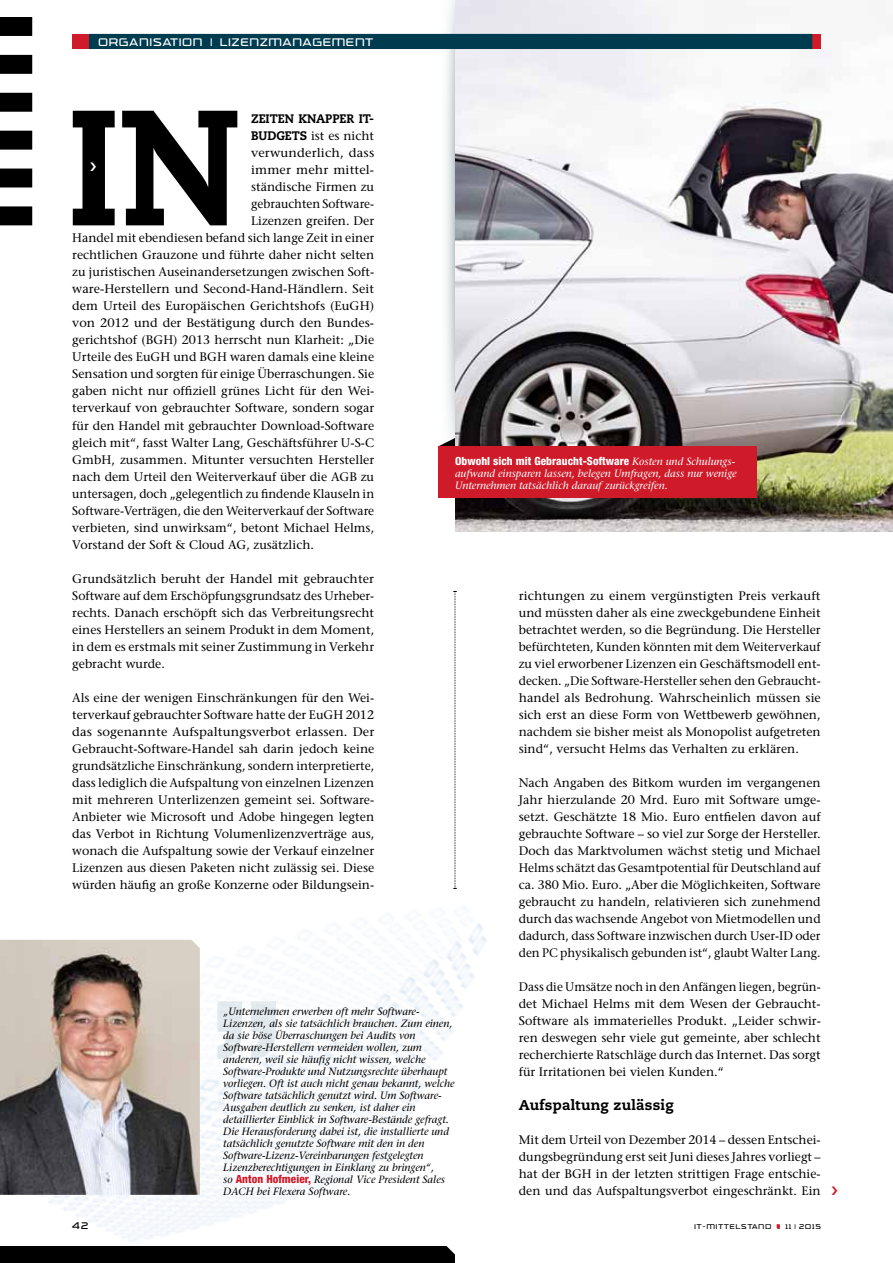
<style>
.page{position:relative;width:893px;height:1263px;background:#fff}
.page>*{position:absolute;margin:0;border:0;box-sizing:border-box;transform-origin:0 0}
.t1{font:800 163.8px "Caecilia";color:#000;scale:.94 1}
.t2{font:800 14.25px "Caecilia";letter-spacing:.015em;color:#000}
.t3{font:12.3px/17px "Stone Serif";color:#000;text-align:justify}
.t4{font:12.3px/17px "Stone Serif";color:#000;text-align:justify;scale:.96 1}
.t5{font:12.3px "Stone Serif";color:#000;scale:1.04 1}
.t6{font:800 12.3px "Caecilia";letter-spacing:-.005em;color:#000;scale:.95 1}
.t7{font:12px "Trade Marker Light Alt";letter-spacing:.1em;color:#fff}
.t8{font:800 condensed 11.25px "Helvetica Neue";letter-spacing:.005em;color:#fff}
.t9{font:italic 10.5px/12px "Stone Serif";color:#000}
.t10{font:italic 10.5px/12px "Stone Serif";color:#fff}
.t11{font:10.5px "Trade Marker Light Alt";color:#000}
.t12{font:7.5px "Trade Marker Light Alt";letter-spacing:.14em;color:#000}
.s1{font-family:"Stone Serif";font-weight:400;font-style:italic;font-stretch:normal;font-size:10.5px}
.s2{font-family:"Helvetica Neue";font-weight:800;font-style:normal;font-stretch:condensed;font-size:11.25px;color:#cf1a29}
</style>
<div class="page">
<svg style="left:438px;top:0;width:17px;height:438px"></svg>
<img style="left:0;top:907px;width:487px;height:335px">
<img style="left:455px;top:0;width:438px;height:531px">
<svg style="left:777px;top:1224px;width:3px;height:5px"></svg>
<div style="left:0;top:1246px;width:455px;height:17px;background:#000"></div>
<svg style="left:217px;top:1001px;width:59px;height:58px"></svg>
<img style="left:0;top:940px;width:200px;height:255px">
<svg style="left:453px;top:591px;width:4px;height:298px"></svg>
<div style="left:72px;top:34px;width:17px;height:15px;background:#cf1a29"></div>
<div style="left:812px;top:34px;width:9px;height:15px;background:#cf1a29"></div>
<div style="left:90px;top:34px;width:722px;height:15px;background:#003c50"></div>
<svg style="left:0;top:17px;width:32px;height:208px"></svg>
<svg style="left:439px;top:438px;width:16px;height:8px"></svg>
<div style="left:438px;top:446px;width:319px;height:51px;background:#cf1a29"></div>
<p class="t7" style="left:99px;top:35px;width:40px">ORGANISATI</p>
<p class="t7" style="left:183px;top:35px;width:98px">ON | LIZENZMANA</p>
<p class="t7" style="left:313px;top:35px;width:22px">GEMENT</p>
<h1 class="t1" style="left:67px;top:66px;width:89px">IN</h1>
<p class="t6" style="left:251px;top:111px;width:78px">ZEITEN KNAPPE</p>
<p class="t6" style="left:347px;top:111px;width:31px">R IT-</p>
<p class="t6" style="left:251px;top:128px;width:36px">BUDGETS</p>
<p class="t3" style="left:311px;top:127px;width:65px">ist es nicht</p>
<p class="t5" style="left:251px;top:146px;width:120px">verwunderlich, dass</p>
<p class="t5" style="left:251px;top:163px;width:120px">immer mehr mittel-</p>
<p class="t3" style="left:251px;top:178px;width:125px">ständische Firmen zu</p>
<p class="t4" style="left:251px;top:195px;width:130px">gebrauchten Software-</p>
<p class="t3" style="left:251px;top:213px;width:125px">Lizenzen greifen. Der</p>
<p class="t3" style="left:72px;top:230px;width:303px">Handel mit ebendiesen befand sich lange Zeit in einer</p>
<p class="t3" style="left:72px;top:247px;width:303px">rechtlichen Grauzone und führte daher nicht selten</p>
<p class="t3" style="left:72px;top:264px;width:303px">zu juristischen Auseinandersetzungen zwischen Soft-</p>
<p class="t3" style="left:72px;top:281px;width:303px">ware-Herstellern und Second-Hand-Händlern. Seit</p>
<p class="t3" style="left:72px;top:298px;width:303px">dem Urteil des Europäischen Gerichtshofs (EuGH)</p>
<p class="t3" style="left:72px;top:315px;width:303px">von 2012 und der Bestätigung durch den Bundes-</p>
<p class="t3" style="left:72px;top:332px;width:303px">gerichtshof (BGH) 2013 herrscht nun Klarheit: „Die</p>
<p class="t3" style="left:72px;top:349px;width:303px">Urteile des EuGH und BGH waren damals eine kleine</p>
<p class="t3" style="left:72px;top:366px;width:303px">Sensation und sorgten für einige Überraschungen. Sie</p>
<p class="t3" style="left:72px;top:383px;width:304px">gaben nicht nur offiziell grünes Licht für den Wei-</p>
<p class="t3" style="left:72px;top:400px;width:303px">terverkauf von gebrauchter Software, sondern sogar</p>
<p class="t3" style="left:72px;top:417px;width:303px">für den Handel mit gebrauchter Download-Software</p>
<p class="t3" style="left:72px;top:434px;width:303px">gleich mit“, fasst Walter Lang, Geschäftsführer U-S-C</p>
<p class="t3" style="left:72px;top:451px;width:304px">GmbH, zusammen. Mitunter versuchten Hersteller</p>
<p class="t3" style="left:72px;top:468px;width:303px">nach dem Urteil den Weiterverkauf über die AGB zu</p>
<p class="t3" style="left:72px;top:485px;width:303px">untersagen, doch „gelegentlich zu findende Klauseln in</p>
<p class="t3" style="left:72px;top:502px;width:303px">Software-Verträgen, die den Weiterverkauf der Software</p>
<p class="t3" style="left:72px;top:519px;width:303px">verbieten, sind unwirksam“, betont Michael Helms,</p>
<p class="t3" style="left:72px;top:536px;width:243px">Vorstand der Soft &amp; Cloud AG, zusätzlich.</p>
<p class="t3" style="left:72px;top:570px;width:303px">Grundsätzlich beruht der Handel mit gebrauchter Software auf dem Erschöpfungsgrundsatz des Urheber&shy;rechts. Danach erschöpft sich das Verbreitungsrecht eines Herstellers an seinem Produkt in dem Moment, in dem es erstmals mit seiner Zustimmung in Verkehr gebracht wurde.</p>
<p class="t3" style="left:72px;top:689px;width:304px">Als eine der wenigen Einschränkungen für den Wei&shy;terverkauf gebrauchter Software hatte der EuGH 2012 das sogenannte Aufspaltungsverbot erlassen. Der Gebraucht-Software-Handel sah darin jedoch keine grundsätzliche Einschränkung, sondern interpretierte, dass lediglich die Aufspaltung von einzelnen Lizenzen mit mehreren Unterlizenzen gemeint sei. Software-Anbieter wie Microsoft und Adobe hingegen legten das Verbot in Richtung Volumenlizenzverträge aus, wonach die Aufspaltung sowie der Verkauf einzelner Lizenzen aus diesen Paketen nicht zulässig sei. Diese würden häufig an große Konzerne oder Bildungsein-</p>
<p class="t8" style="left:455px;top:454px;width:282px">Obwohl sich mit Gebraucht-Software <span class="s1">Kosten und Schulungs-</span></p>
<p class="t10" style="left:455px;top:467px;width:283px">aufwand einsparen lassen, belegen Umfragen, dass nur wenige<br>Unternehmen tatsächlich darauf zurückgreifen.</p>
<p class="t3" style="left:519px;top:587px;width:304px">richtungen zu einem vergünstigten Preis verkauft und müssten daher als eine zweckgebundene Einheit betrachtet werden, so die Begründung. Die Hersteller befürchteten, Kunden könnten mit dem Weiterverkauf zu viel erworbener Lizenzen ein Geschäftsmodell ent&shy;decken. „Die Software-Hersteller sehen den Gebraucht&shy;handel als Bedrohung. Wahrscheinlich müssen sie sich erst an diese Form von Wettbewerb gewöhnen, nachdem sie bisher meist als Monopolist aufgetreten sind“, versucht Helms das Verhalten zu erklären.</p>
<p class="t3" style="left:519px;top:774px;width:303px">Nach Angaben des Bitkom wurden im vergangenen Jahr hierzulande 20 Mrd. Euro mit Software umge&shy;setzt. Geschätzte 18 Mio. Euro entfielen davon auf gebrauchte Software – so viel zur Sorge der Hersteller.<br>Doch das Marktvolumen wächst stetig und Michael Helms schätzt das Gesamtpotential für Deutschland auf ca. 380 Mio. Euro. „Aber die Möglichkeiten, Software gebraucht zu handeln, relativieren sich zunehmend durch das wachsende Angebot von Mietmodellen und dadurch, dass Software inzwischen durch User-ID oder den PC physikalisch gebunden ist“, glaubt Walter Lang.</p>
<p class="t4" style="left:519px;top:978px;width:316px">Dass die Umsätze noch in den Anfängen liegen, begrün&shy;det Michael Helms mit dem Wesen der Gebraucht-Software als immaterielles Produkt. „Leider schwir&shy;ren deswegen sehr viele gut gemeinte, aber schlecht recherchierte Ratschläge durch das Internet. Das sorgt für Irritationen bei vielen Kunden.“</p>
<p class="t2" style="left:519px;top:1096px;width:157px">AUFSPALTUNG ZULÄSSIG</p>
<p class="t3" style="left:519px;top:1131px;width:303px">Mit dem Urteil von Dezember 2014 – dessen Entschei&shy;dungsbegründung erst seit Juni dieses Jahres vorliegt – hat der BGH in der letzten strittigen Frage entschie&shy;den und das Aufspaltungsverbot eingeschränkt. Ein</p>
<p class="t9" style="left:223px;top:1005px;width:233px">„Unternehmen erwerben oft mehr Software-Lizenzen, als sie tatsächlich brauchen. Zum einen, da sie böse Überraschungen bei Audits von Software-Herstellern vermeiden wollen, zum anderen, weil sie häufig nicht wissen, welche Software-Produkte und Nutzungsrechte überhaupt vorliegen. Oft ist auch nicht genau bekannt, welche Software tatsächlich genutzt wird. Um Software-Ausgaben deutlich zu senken, ist daher ein detaillierter Einblick in Software-Bestände gefragt.<br>Die Herausforderung dabei ist, die installierte und tatsächlich genutzte Software mit den in den Software-Lizenz-Vereinbarungen festgelegten Lizenzberechtigungen in Einklang zu bringen“,<br>so <span class="s2">Anton Hofmeier,</span> Regional Vice President Sales DACH bei Flexera Software.</p>
<p class="t11" style="left:72px;top:1219px;width:18px">42</p>
<p class="t12" style="left:694px;top:1222px;width:78px">IT-MITTELSTAND</p>
<p class="t12" style="left:785px;top:1222px;width:37px">11 | 2015</p>
</div>
